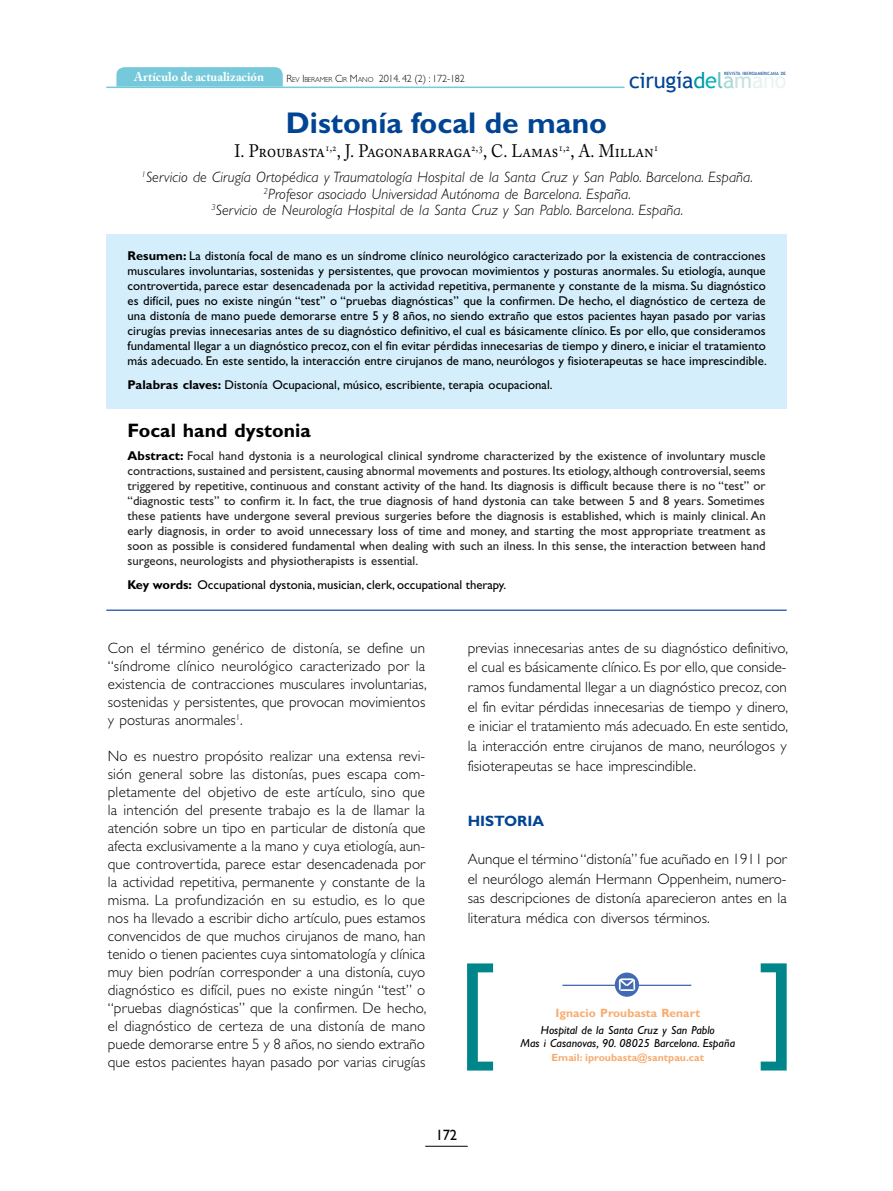
<style>
.page{position:relative;width:893px;height:1191px;background:#fff}
.page>*{position:absolute;margin:0;border:0;box-sizing:border-box;transform-origin:0 0}
.ENUNCIADO_PÁRRAFO_AZ{font:700 30px "Gill Sans Std";color:#004494}
.t1{font:21.75px "Trebuchet MS";letter-spacing:-.01em;color:#004494}
.t2{font:700 19.5px "Gill Sans Std";letter-spacing:.005em;color:#000}
.AUTORES{font:18px "Adobe Caslon Pro";color:#000;scale:.9 1}
.PÁRRAFO{font:300 15px/18px "Gill Sans Std";letter-spacing:.005em;color:#000;text-align:justify}
.CARGOS_AUTORES{font:italic 300 15px/16.5px "Gill Sans Std";letter-spacing:.005em;color:#000;text-align:center}
.ENUNCIADO_PÁRRAFO_AZ-2{font:700 15px "Gill Sans Std";color:#004494}
.t3{font:15px "Gill Sans Std";color:#000}
.RESUMEN{font:12.75px/15px "Gill Sans Std";letter-spacing:.005em;color:#000;text-align:justify}
.t4{font:12.75px/15px "Gill Sans Std";letter-spacing:.005em;color:#222;text-align:justify}
.t5{font:700 12.75px "Adobe Caslon Pro";color:#fff}
.t6{font:700 12px "Gill Sans Std";letter-spacing:.005em;color:#f7ac6f}
.t7{font:italic 11.7px/13px "Gill Sans Std";letter-spacing:.005em;color:#000;text-align:center}
.t8{font:300 10.5px "Gill Sans Std";letter-spacing:-.015em;color:#000}
.t9{font:700 10.5px "Gill Sans Std";letter-spacing:.005em;color:#f7ac6f}
.t10{font:4.35px "Trebuchet MS";letter-spacing:.015em;color:#004494;scale:1.05 1}
.s1{font-size:7.35px}
.s2{color:#0099a5}
.s3{color:#00b1b8}
.s4{color:#67c1c5}
.s5{color:#a7d8d9}
.s6{color:#c4e3df}
.s7{color:#e5f2ee}
.s8{color:#ebf5f0}
.s9{font-weight:700}
.s10{font-weight:700;color:#000}
</style>
<div class="page">
<hr style="left:425px;top:1146px;width:43px;height:1px;background:#000">
<hr style="left:106px;top:87px;width:519px;height:1px;background:#76c9db">
<svg style="left:116px;top:67px;width:167px;height:20px;background:#7acadc"></svg>
<div style="left:106px;top:234px;width:681px;height:174px;background:#d4effb"></div>
<hr style="left:106px;top:609px;width:681px;height:2px;background:#426ab3">
<hr style="left:562px;top:984px;width:129px;height:2px;background:#426ab3">
<div style="left:615px;top:972px;width:24px;height:24px;background:#426ab3;border-radius:50%"></div>
<svg style="left:619px;top:978px;width:16px;height:13px"></svg>
<svg style="left:761px;top:963px;width:26px;height:107px"></svg>
<svg style="left:467px;top:963px;width:26px;height:107px"></svg>
<p class="t5" style="left:134px;top:69px;width:131px">Artículo de actualización</p>
<p class="t8" style="left:287px;top:72px;width:180px">R<span class="s1">EV</span> I <span class="s1">BERAMER</span> C<span class="s1">IR</span> M<span class="s1">ANO</span> 2014. 42 (2) : 172-182</p>
<h2 class="t1" style="left:629px;top:68px;width:159px">cirugía<span class="s2">d</span><span class="s3">e</span><span class="s4">l</span><span class="s5">a</span><span class="s6">m</span><span class="s7">a</span><span class="s8">no</span></h2>
<p class="t10" style="left:724px;top:71px;width:61px">REVISTA IBEROAMERICANA DE</p>
<p class="ENUNCIADO_PÁRRAFO_AZ" style="left:286px;top:105px;width:323px">Distonía focal de mano</p>
<p class="AUTORES" style="left:234px;top:141px;width:473px">I. Proubasta<sup>1,2</sup>, J. Pagonabarraga<sup>2,3</sup>, C. Lamas<sup>1,2</sup>, A. Millan<sup>1</sup></p>
<p class="CARGOS_AUTORES" style="left:141px;top:169px;width:613px"><sup>1</sup>Servicio de Cirugía Ortopédica y Traumatología Hospital de la Santa Cruz y San Pablo. Barcelona. España.<br><sup>2</sup>Profesor asociado Universidad Autónoma de Barcelona. España.<br><sup>3</sup>Servicio de Neurología Hospital de la Santa Cruz y San Pablo. Barcelona. España.</p>
<p class="RESUMEN" style="left:128px;top:248px;width:641px"><span class="s9">Resumen:</span> La distonía focal de mano es un síndrome clínico neurológico caracterizado por la existencia de contracciones musculares involuntarias, sostenidas y persistentes, que provocan movimientos y posturas anormales. Su etiología, aunque controvertida, parece estar desencadenada por la actividad repetitiva, permanente y constante de la misma. Su diagnóstico es difícil, pues no existe ningún “test” o “pruebas diagnósticas” que la confirmen. De hecho, el diagnóstico de certeza de una distonía de mano puede demorarse entre 5 y 8 años, no siendo extraño que estos pacientes hayan pasado por varias cirugías previas innecesarias antes de su diagnóstico definitivo, el cual es básicamente clínico. Es por ello, que consideramos fundamental llegar a un diagnóstico precoz, con el fin evitar pérdidas innecesarias de tiempo y dinero, e iniciar el tratamiento más adecuado. En este sentido, la interacción entre cirujanos de mano, neurólogos y fisioterapeutas se hace imprescindible.</p>
<p class="RESUMEN" style="left:128px;top:377px;width:427px"><span class="s9">Palabras claves:</span> Distonía Ocupacional, músico, escribiente, terapia ocupacional.</p>
<p class="t2" style="left:128px;top:418px;width:185px">Focal hand dystonia</p>
<p class="t4" style="left:128px;top:448px;width:640px"><span class="s10">Abstract:</span> Focal hand dystonia is a neurological clinical syndrome characterized by the existence of involuntary muscle contractions, sustained and persistent, causing abnormal movements and postures. Its etiology, although controversial, seems triggered by repetitive, continuous and constant activity of the hand. Its diagnosis is difficult because there is no “test” or “diagnostic tests” to confirm it. In fact, the true diagnosis of hand dystonia can take between 5 and 8 years. Sometimes these patients have undergone several previous surgeries before the diagnosis is established, which is mainly clinical. An early diagnosis, in order to avoid unnecessary loss of time and money, and starting the most appropriate treatment as soon as possible is considered fundamental when dealing with such an ilness. In this sense, the interaction between hand surgeons, neurologists and physiotherapists is essential.</p>
<p class="RESUMEN" style="left:128px;top:577px;width:380px"><span class="s9">Key words:</span> Occupational dystonia, musician, clerk, occupational therapy.</p>
<p class="PÁRRAFO" style="left:108px;top:638px;width:320px">Con el término genérico de distonía, se define un “síndrome clínico neurológico caracterizado por la existencia de contracciones musculares involuntarias, sostenidas y persistentes, que provocan movimientos y posturas anormales<sup>1</sup>.</p>
<p class="PÁRRAFO" style="left:108px;top:746px;width:320px">No es nuestro propósito realizar una extensa revi&shy;sión general sobre las distonías, pues escapa com&shy;pletamente del objetivo de este artículo, sino que la intención del presente trabajo es la de llamar la atención sobre un tipo en particular de distonía que afecta exclusivamente a la mano y cuya etiología, aun&shy;que controvertida, parece estar desencadenada por la actividad repetitiva, permanente y constante de la misma. La profundización en su estudio, es lo que nos ha llevado a escribir dicho artículo, pues estamos convencidos de que muchos cirujanos de mano, han tenido o tienen pacientes cuya sintomatología y clínica muy bien podrían corresponder a una distonía, cuyo diagnóstico es difícil, pues no existe ningún “test” o “pruebas diagnósticas” que la confirmen. De hecho, el diagnóstico de certeza de una distonía de mano puede demorarse entre 5 y 8 años, no siendo extraño que estos pacientes hayan pasado por varias cirugías</p>
<p class="PÁRRAFO" style="left:468px;top:638px;width:322px;line-height:19.6px">previas innecesarias antes de su diagnóstico definitivo, el cual es básicamente clínico. Es por ello, que conside&shy;ramos fundamental llegar a un diagnóstico precoz, con el fin evitar pérdidas innecesarias de tiempo y dinero, e iniciar el tratamiento más adecuado. En este sentido, la interacción entre cirujanos de mano, neurólogos y fisioterapeutas se hace imprescindible.</p>
<p class="ENUNCIADO_PÁRRAFO_AZ-2" style="left:468px;top:812px;width:78px">HISTORIA</p>
<p class="PÁRRAFO" style="left:468px;top:849px;width:321px;line-height:19.6px">Aunque el término “distonía” fue acuñado en 1911 por el neurólogo alemán Hermann Oppenheim, numero&shy;sas descripciones de distonía aparecieron antes en la literatura médica con diversos términos.</p>
<p class="t6" style="left:555px;top:1005px;width:146px">Ignacio Proubasta Renart</p>
<p class="t7" style="left:521px;top:1023px;width:216px">Hospital de la Santa Cruz y San Pablo<br>Mas i Casanovas, 90. 08025 Barcelona. España</p>
<p class="t9" style="left:552px;top:1051px;width:154px">Email: iproubasta@santpau.cat</p>
<p class="t3" style="left:436px;top:1125px;width:23px">172</p>
</div>
